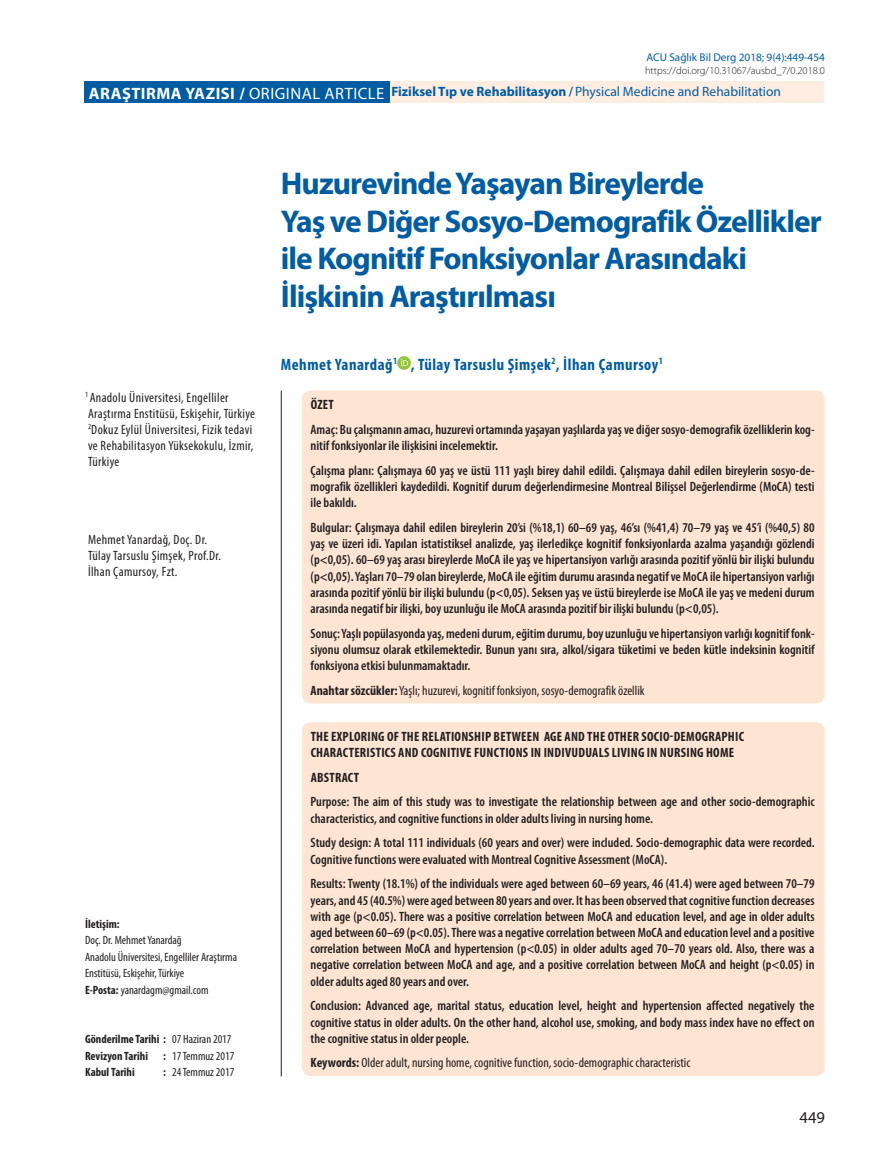
<style>
.page{position:relative;width:893px;height:1170px;background:#fff}
.page>*{position:absolute;margin:0;border:0;box-sizing:border-box;transform-origin:0 0}
.t1{font:700 31.5px/37.8px "Myriad Pro";letter-spacing:-.03em;color:#015ca3}
.t2{font:700 condensed 16.5px "Myriad Pro";letter-spacing:.03em;color:#015ca3}
.t3{font:16.5px "Myriad Pro";color:#231f20}
.t4{font:600 condensed 13.5px/16.2px "Myriad Pro";color:#231f20;text-align:justify}
.t5{font:condensed 13.5px/16.2px "Myriad Pro";letter-spacing:.02em;color:#231f20}
.t6{font:condensed 13.5px "Myriad Pro";color:#231f20}
.t7{font:700 condensed 13.5px/16.2px "Myriad Pro";letter-spacing:.02em;color:#231f20}
.t8{font:13.5px "Myriad Pro";color:#015ca3}
.t9{font:condensed 12px/16.5px "Myriad Pro";color:#231f20}
.t10{font:700 condensed 12px/16.5px "Myriad Pro";color:#231f20}
.t11{font:11.25px "Myriad Pro";color:#015ca3}
.t12{font:300 10.5px "Myriad Pro";color:#231f20}
.s1{font-weight:700;font-size:16.5px;color:#fff}
.s2{font-size:16.5px;color:#fff}
.s3{font-weight:700}
.s4{font-weight:700;font-stretch:condensed}
.s5{font-weight:400}
</style>
<div class="page">
<div style="left:389px;top:82px;width:435px;height:21px;background:#feede0"></div>
<div style="left:84px;top:82px;width:305px;height:21px;background:#015ca3"></div>
<hr style="left:281px;top:390px;width:1px;height:686px;background:#231f20">
<svg style="left:397px;top:357px;width:13px;height:12px"></svg>
<div style="left:302px;top:390px;width:522px;height:313px;background:#fee4d2;border-radius:9px"></div>
<div style="left:302px;top:722px;width:522px;height:353px;background:#fee4d2;border-radius:9px"></div>
<p class="t11" style="left:646px;top:51px;width:180px">ACU Sağlık Bil Derg 2018; 9(4):449-454</p>
<p class="t12" style="left:645px;top:65px;width:181px">https://doi.org/10.31067/ausbd_7/0.2018.0</p>
<p class="t8" style="left:89px;top:83px;width:693px"><span class="s1">ARAŞTIRMA YAZISI /</span> <span class="s2">ORIGINAL ARTICLE</span> <span class="s3">Fiziksel Tıp ve Rehabilitasyon</span> <span class="s4">/</span> Physical Medicine and Rehabilitation</p>
<p class="t5" style="left:85px;top:389px;width:172px"><sup>1</sup> Anadolu Üniversitesi, Engelliler Araştırma Enstitüsü, Eskişehir, Türkiye <sup>2</sup>Dokuz Eylül Üniversitesi, Fizik tedavi ve Rehabilitasyon Yüksekokulu, İzmir, Türkiye</p>
<p class="t5" style="left:88px;top:531px;width:135px">Mehmet Yanardağ, Doç. Dr.<br>Tülay Tarsuslu Şimşek, Prof.Dr.<br>İlhan Çamursoy, Fzt.</p>
<p class="t10" style="left:85px;top:915px;width:36px">İletişim:</p>
<p class="t9" style="left:85px;top:931px;width:154px">Doç. Dr. Mehmet Yanardağ<br>Anadolu Üniversitesi, Engelliler Araştırma Enstitüsü, Eskişehir, Türkiye<br><span class="s3">E-Posta:</span> yanardagm@gmail.com</p>
<p class="t10" style="left:85px;top:1030px;width:148px">Gönderilme Tarihi : <span class="s5">07 Haziran 2017<br></span>Revizyon Tarihi</p>
<p class="t9" style="left:163px;top:1047px;width:73px"><span class="s3">:</span> 17 Temmuz 2017</p>
<p class="t10" style="left:85px;top:1063px;width:51px">Kabul Tarihi</p>
<p class="t9" style="left:163px;top:1063px;width:73px"><span class="s3">:</span> 24 Temmuz 2017</p>
<h1 class="t1" style="left:281px;top:163px;width:542px">Huzurevinde Yaşayan Bireylerde<br>Yaş ve Diğer Sosyo-Demografik Özellikler ile Kognitif Fonksiyonlar Arasındaki İlişkinin Araştırılması</h1>
<p class="t2" style="left:281px;top:354px;width:383px">Mehmet Yanardağ<sup>1</sup> , Tülay Tarsuslu Şimşek<sup>2</sup>, İlhan Çamursoy<sup>1</sup></p>
<p class="t7" style="left:311px;top:396px;width:25px">ÖZET</p>
<p class="t4" style="left:311px;top:421px;width:506px">Amaç: Bu çalışmanın amacı, huzurevi ortamında yaşayan yaşlılarda yaş ve diğer sosyo-demografik özelliklerin kog&shy;nitif fonksiyonlar ile ilişkisini incelemektir.</p>
<p class="t4" style="left:311px;top:462px;width:506px">Çalışma planı: Çalışmaya 60 yaş ve üstü 111 yaşlı birey dahil edildi. Çalışmaya dahil edilen bireylerin sosyo-de&shy;mografik özellikleri kaydedildi. Kognitif durum değerlendirmesine Montreal Bilişsel Değerlendirme (MoCA) testi ile bakıldı.</p>
<p class="t4" style="left:311px;top:519px;width:506px">Bulgular: Çalışmaya dahil edilen bireylerin 20’si (%18,1) 60–69 yaş, 46’sı (%41,4) 70–79 yaş ve 45’i (%40,5) 80 yaş ve üzeri idi. Yapılan istatistiksel analizde, yaş ilerledikçe kognitif fonksiyonlarda azalma yaşandığı gözlendi (p&lt;0,05). 60–69 yaş arası bireylerde MoCA ile yaş ve hipertansiyon varlığı arasında pozitif yönlü bir ilişki bulundu (p&lt;0,05). Yaşları 70–79 olan bireylerde, MoCA ile eğitim durumu arasında negatif ve MoCA ile hipertansiyon varlığı arasında pozitif yönlü bir ilişki bulundu (p&lt;0,05). Seksen yaş ve üstü bireylerde ise MoCA ile yaş ve medeni durum arasında negatif bir ilişki, boy uzunluğu ile MoCA arasında pozitif bir ilişki bulundu (p&lt;0,05).</p>
<p class="t4" style="left:311px;top:625px;width:506px">Sonuç: Yaşlı popülasyonda yaş, medeni durum, eğitim durumu, boy uzunluğu ve hipertansiyon varlığı kognitif fonk&shy;siyonu olumsuz olarak etkilemektedir. Bunun yanı sıra, alkol/sigara tüketimi ve beden kütle indeksinin kognitif fonksiyona etkisi bulunmamaktadır.</p>
<p class="t6" style="left:311px;top:682px;width:336px"><span class="s3">Anahtar sözcükler:</span> Yaşlı; huzurevi, kognitif fonksiyon, sosyo-demografik özellik</p>
<p class="t7" style="left:311px;top:728px;width:435px">THE EXPLORING OF THE RELATIONSHIP BETWEEN AGE AND THE OTHER SOCIO-DEMOGRAPHIC<br>CHARACTERISTICS AND COGNITIVE FUNCTIONS IN INDIVUDUALS LIVING IN NURSING HOME</p>
<p class="t7" style="left:311px;top:768px;width:50px">ABSTRACT</p>
<p class="t4" style="left:311px;top:794px;width:506px">Purpose: The aim of this study was to investigate the relationship between age and other socio-demographic characteristics, and cognitive functions in older adults living in nursing home.</p>
<p class="t4" style="left:311px;top:835px;width:505px">Study design: A total 111 individuals (60 years and over) were included. Socio-demographic data were recorded.<br>Cognitive functions were evaluated with Montreal Cognitive Assessment (MoCA).</p>
<p class="t4" style="left:311px;top:875px;width:506px">Results: Twenty (18.1%) of the individuals were aged between 60–69 years, 46 (41.4) were aged between 70–79 years, and 45 (40.5%) were aged between 80 years and over. It has been observed that cognitive function decreases with age (p&lt;0.05). There was a positive correlation between MoCA and education level, and age in older adults aged between 60–69 (p&lt;0.05). There was a negative correlation between MoCA and education level and a positive correlation between MoCA and hypertension (p&lt;0.05) in older adults aged 70–70 years old. Also, there was a negative correlation between MoCA and age, and a positive correlation between MoCA and height (p&lt;0.05) in older adults aged 80 years and over.</p>
<p class="t4" style="left:311px;top:997px;width:505px">Conclusion: Advanced age, marital status, education level, height and hypertension affected negatively the cognitive status in older adults. On the other hand, alcohol use, smoking, and body mass index have no effect on the cognitive status in older people.</p>
<p class="t6" style="left:311px;top:1054px;width:381px"><span class="s3">Keywords:</span> Older adult, nursing home, cognitive function, socio-demographic characteristic</p>
<p class="t3" style="left:799px;top:1106px;width:27px">449</p>
</div>
